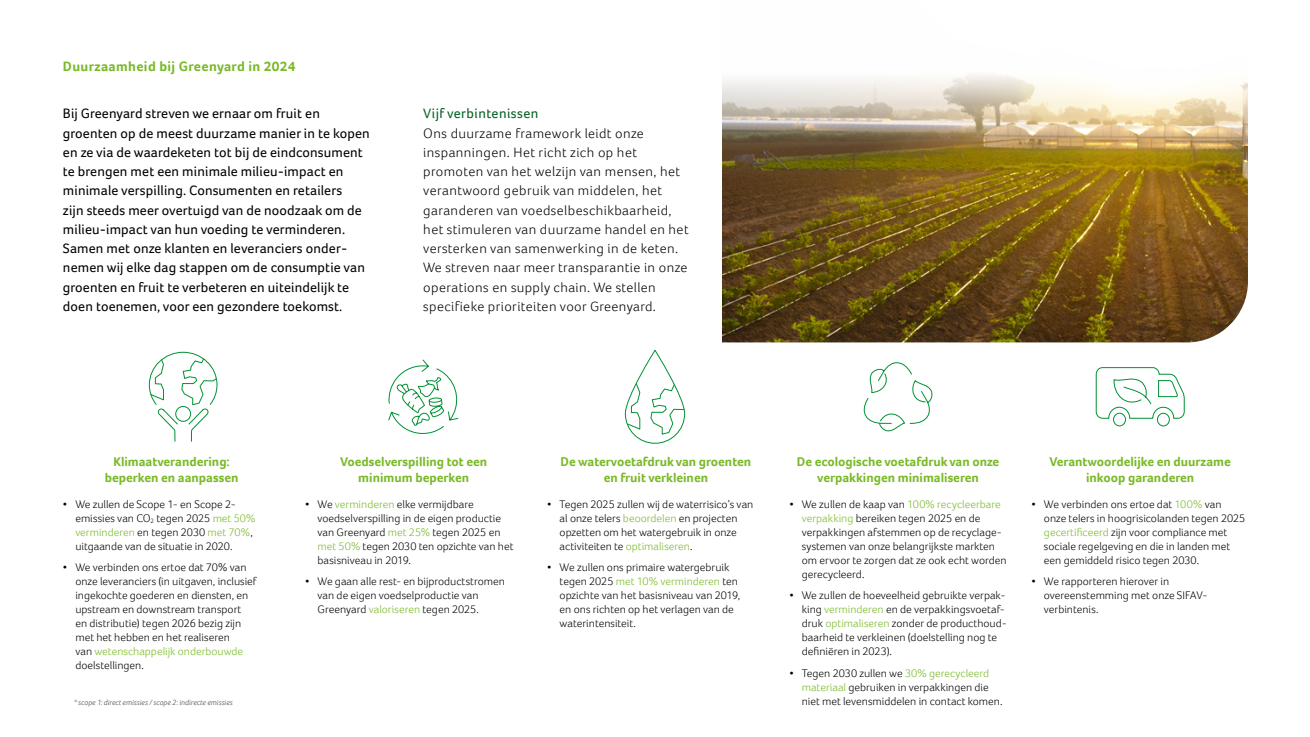
<style>
.page{position:relative;width:1310px;height:737px;background:#fff}
.page>*{position:absolute;margin:0;border:0;box-sizing:border-box;transform-origin:0 0}
.t1{font:14px/19.2px "Foco";letter-spacing:.01em;color:#000}
.t2{font:300 14px/19.2px "Foco";letter-spacing:.03em;color:#000}
.t3{font:700 14px "Foco";letter-spacing:.025em;color:#7ab929}
.t4{font:14px "Foco";letter-spacing:.03em;color:#005f21}
.t5{font:700 13.12px/15.8px "Foco";color:#7ab929;text-align:center}
.t6{font:300 11.38px/14px "Foco";color:#000}
.t7{font:italic 300 7.88px "Foco";letter-spacing:.01em;color:#4a4a49}
.s1{color:#7ab929}
</style>
<div class="page">
<img style="left:722px;top:74px;width:526px;height:268px">
<svg style="left:1095px;top:367px;width:90px;height:60px"></svg>
<svg style="left:149px;top:351px;width:69px;height:91px"></svg>
<svg style="left:388px;top:359px;width:71px;height:75px"></svg>
<svg style="left:863px;top:362px;width:70px;height:70px"></svg>
<svg style="left:626px;top:382px;width:58px;height:53px"></svg>
<div style="left:625px;top:350px;width:60px;height:93px;border:1px solid #009134;border-radius:30px"></div>
<p class="t3" style="left:63px;top:57px;width:234px">Duurzaamheid bij Greenyard in 2024</p>
<p class="t1" style="left:63px;top:104px;width:308px">Bij Greenyard streven we ernaar om fruit en groenten op de meest duurzame manier in te kopen en ze via de waardeketen tot bij de eindconsument te brengen met een minimale milieu-impact en minimale verspilling. Consumenten en retailers<br>zijn steeds meer overtuigd van de noodzaak om de milieu-impact van hun voeding te verminderen.<br>Samen met onze klanten en leveranciers onder&shy;nemen wij elke dag stappen om de consumptie van groenten en fruit te verbeteren en uiteindelijk te doen toenemen, voor een gezondere toekomst.</p>
<p class="t4" style="left:423px;top:105px;width:117px">Vijf verbintenissen</p>
<p class="t2" style="left:423px;top:123px;width:267px">Ons duurzame framework leidt onze inspanningen. Het richt zich op het promoten van het welzijn van mensen, het verantwoord gebruik van middelen, het garanderen van voedselbeschikbaarheid, het stimuleren van duurzame handel en het versterken van samenwerking in de keten.<br>We streven naar meer transparantie in onze operations en supply chain. We stellen specifieke prioriteiten voor Greenyard.</p>
<p class="t5" style="left:105px;top:453px;width:135px">Klimaatverandering: beperken en aanpassen</p>
<p class="t6" style="left:75px;top:497px;width:182px;text-indent:-12px">• We zullen de Scope 1- en Scope 2- emissies van CO<sub>2</sub> tegen 2025 <span class="s1">met 50% verminderen</span> en tegen 2030 <span class="s1">met 70%</span>, uitgaande van de situatie in 2020.</p>
<p class="t6" style="left:75px;top:560px;width:183px;text-indent:-12px">• We verbinden ons ertoe dat 70% van onze leveranciers (in uitgaven, inclusief ingekochte goederen en diensten, en upstream en downstream transport<br>en distributie) tegen 2026 bezig zijn met het hebben en het realiseren<br>van <span class="s1">wetenschappelijk onderbouwde </span>doelstellingen.</p>
<p class="t7" style="left:74px;top:698px;width:160px">* scope 1: direct emissies / scope 2: indirecte emissies</p>
<p class="t5" style="left:340px;top:453px;width:148px">Voedselverspilling tot een minimum beperken</p>
<p class="t6" style="left:317px;top:497px;width:197px;text-indent:-12px">• We <span class="s1">verminderen</span> elke vermijdbare voedselverspilling in de eigen productie van Greenyard <span class="s1">met 25%</span> tegen 2025 en <span class="s1">met 50%</span> tegen 2030 ten opzichte van het basisniveau in 2019.</p>
<p class="t6" style="left:317px;top:574px;width:189px;text-indent:-12px">• We gaan alle rest- en bijproductstromen van de eigen voedselproductie van<br>Greenyard <span class="s1">valoriseren</span> tegen 2025.</p>
<p class="t5" style="left:560px;top:453px;width:192px">De watervoetafdruk van groenten en fruit verkleinen</p>
<p class="t6" style="left:559px;top:497px;width:195px;text-indent:-12px">• Tegen 2025 zullen wij de waterrisico’s van al onze telers <span class="s1">beoordelen</span> en projecten opzetten om het watergebruik in onze activiteiten te <span class="s1">optimaliseren</span>.</p>
<p class="t6" style="left:559px;top:560px;width:182px;text-indent:-12px">• We zullen ons primaire watergebruik tegen 2025 <span class="s1">met 10% verminderen</span> ten opzichte van het basisniveau van 2019, en ons richten op het verlagen van de waterintensiteit.</p>
<p class="t5" style="left:797px;top:453px;width:204px">De ecologische voetafdruk van onze verpakkingen minimaliseren</p>
<p class="t6" style="left:802px;top:497px;width:206px;text-indent:-12px">• We zullen de kaap van <span class="s1">100% recycleerbare verpakking</span> bereiken tegen 2025 en de verpakkingen afstemmen op de recyclage&shy;systemen van onze belangrijkste markten om ervoor te zorgen dat ze ook echt worden gerecycleerd.</p>
<p class="t6" style="left:802px;top:588px;width:206px;text-indent:-12px">• We zullen de hoeveelheid gebruikte verpak&shy;king <span class="s1">verminderen</span> en de verpakkingsvoetaf&shy;druk <span class="s1">optimaliseren</span> zonder de producthoud&shy;baarheid te verkleinen (doelstelling nog te definiëren in 2023).</p>
<p class="t6" style="left:802px;top:666px;width:202px;text-indent:-12px">• Tegen 2030 zullen we <span class="s1">30% gerecycleerd materiaal</span> gebruiken in verpakkingen die niet met levensmiddelen in contact komen.</p>
<p class="t5" style="left:1049px;top:453px;width:183px">Verantwoordelijke en duurzame inkoop garanderen</p>
<p class="t6" style="left:1044px;top:497px;width:203px;text-indent:-12px">• We verbinden ons ertoe dat <span class="s1">100%</span> van onze telers in hoogrisicolanden tegen 2025 <span class="s1">gecertificeerd</span> zijn voor compliance met sociale regelgeving en die in landen met een gemiddeld risico tegen 2030.</p>
<p class="t6" style="left:1044px;top:574px;width:165px;text-indent:-12px">• We rapporteren hierover in overeenstemming met onze SIFAV&shy;verbintenis.</p>
</div>
